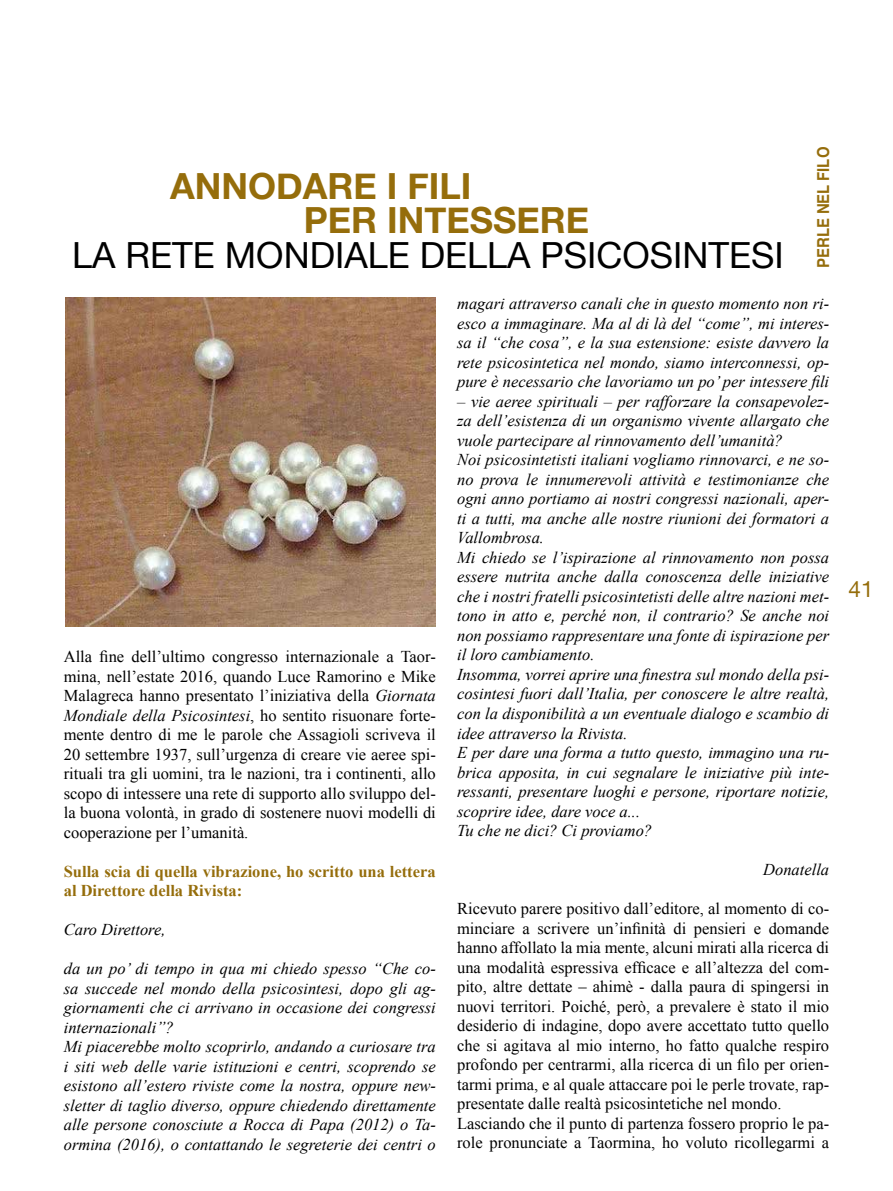
<style>
.page{position:relative;width:893px;height:1191px;background:#fff}
.page>*{position:absolute;margin:0;border:0;box-sizing:border-box;transform-origin:0 0}
.t1{font:36px "Helvetica Neue";color:#000}
.t2{font:700 36px/34.5px "Helvetica Neue";color:#956d0b}
.t3{font:22.5px "Helvetica Neue";color:#956d0b}
.t4{font:italic 16.5px/19.5px "Times New Roman";color:#000}
.t5{font:16.5px/19.5px "Times New Roman";color:#000;text-align:justify}
.t6{font:700 16.5px/19.5px "Times New Roman";color:#956d0b}
.t7{font:700 16.5px "Helvetica";color:#956d0b;scale:.9 1}
.s1{font-style:italic}
</style>
<div class="page">
<img style="left:65px;top:298px;width:371px;height:328px">
<h1 class="t2" style="left:304px;top:170px;width:287px;text-indent:-134px">ANNODARE I FILI<br>PER INTESSERE</h1>
<h1 class="t1" style="left:72px;top:229px;width:713px">LA RETE MONDIALE DELLA PSICOSINTESI</h1>
<p class="t7" style="left:810px;top:268px;width:136px;rotate:-90deg">PERLE NEL FILO</p>
<p class="t5" style="left:64px;top:646px;width:374px">Alla fine dell’ultimo congresso internazionale a Taor&shy;mina, nell’estate 2016, quando Luce Ramorino e Mike Malagreca hanno presentato l’iniziativa della <span class="s1">Giornata Mondiale della Psicosintesi</span>, ho sentito risuonare forte&shy;mente dentro di me le parole che Assagioli scriveva il 20 settembre 1937, sull’urgenza di creare vie aeree spi&shy;rituali tra gli uomini, tra le nazioni, tra i continenti, allo scopo di intessere una rete di supporto allo sviluppo del&shy;la buona volontà, in grado di sostenere nuovi modelli di cooperazione per l’umanità.</p>
<p class="t6" style="left:64px;top:861px;width:373px">Sulla scia di quella vibrazione, ho scritto una lettera al Direttore della Rivista:</p>
<p class="t4" style="left:64px;top:919px;width:103px">Caro Direttore,</p>
<p class="t4" style="left:64px;top:958px;width:374px">da un po’ di tempo in qua mi chiedo spesso “Che co&shy;sa succede nel mondo della psicosintesi, dopo gli ag&shy;giornamenti che ci arrivano in occasione dei congressi internazionali”?<br>Mi piacerebbe molto scoprirlo, andando a curiosare tra i siti web delle varie istituzioni e centri, scoprendo se esistono all’estero riviste come la nostra, oppure new&shy;sletter di taglio diverso, oppure chiedendo direttamente alle persone conosciute a Rocca di Papa (2012) o Ta&shy;ormina (2016), o contattando le segreterie dei centri o</p>
<p class="t4" style="left:457px;top:294px;width:374px;text-align:justify">magari attraverso canali che in questo momento non ri&shy;esco a immaginare. Ma al di là del “come”, mi interes&shy;sa il “che cosa”, e la sua estensione: esiste davvero la rete psicosintetica nel mondo, siamo interconnessi, op&shy;pure è necessario che lavoriamo un po’ per intessere fili</p>
<p class="t4" style="left:457px;top:391px;width:374px">– vie aeree spirituali – per rafforzare la consapevolez&shy;za dell’esistenza di un organismo vivente allargato che vuole partecipare al rinnovamento dell’umanità?<br>Noi psicosintetisti italiani vogliamo rinnovarci, e ne so&shy;no prova le innumerevoli attività e testimonianze che ogni anno portiamo ai nostri congressi nazionali, aper&shy;ti a tutti, ma anche alle nostre riunioni dei formatori a Vallombrosa.<br>Mi chiedo se l’ispirazione al rinnovamento non possa essere nutrita anche dalla conoscenza delle iniziative che i nostri fratelli psicosintetisti delle altre nazioni met&shy;tono in atto e, perché non, il contrario? Se anche noi non possiamo rappresentare una fonte di ispirazione per il loro cambiamento.<br>Insomma, vorrei aprire una finestra sul mondo della psi&shy;cosintesi fuori dall’Italia, per conoscere le altre realtà, con la disponibilità a un eventuale dialogo e scambio di idee attraverso la Rivista.<br>E per dare una forma a tutto questo, immagino una ru&shy;brica apposita, in cui segnalare le iniziative più inte&shy;ressanti, presentare luoghi e persone, riportare notizie, scoprire idee, dare voce a...<br>Tu che ne dici? Ci proviamo?</p>
<p class="t4" style="left:763px;top:859px;width:67px">Donatella</p>
<p class="t5" style="left:457px;top:898px;width:374px;text-align:left">Ricevuto parere positivo dall’editore, al momento di co&shy;minciare a scrivere un’infinità di pensieri e domande hanno affollato la mia mente, alcuni mirati alla ricerca di una modalità espressiva efficace e all’altezza del com&shy;pito, altre dettate – ahimè - dalla paura di spingersi in nuovi territori. Poiché, però, a prevalere è stato il mio desiderio di indagine, dopo avere accettato tutto quello che si agitava al mio interno, ho fatto qualche respiro profondo per centrarmi, alla ricerca di un filo per orien&shy;tarmi prima, e al quale attaccare poi le perle trovate, rap&shy;presentate dalle realtà psicosintetiche nel mondo.<br>Lasciando che il punto di partenza fossero proprio le pa&shy;role pronunciate a Taormina, ho voluto ricollegarmi a</p>
<h2 class="t3" style="left:849px;top:573px;width:27px">41</h2>
</div>
